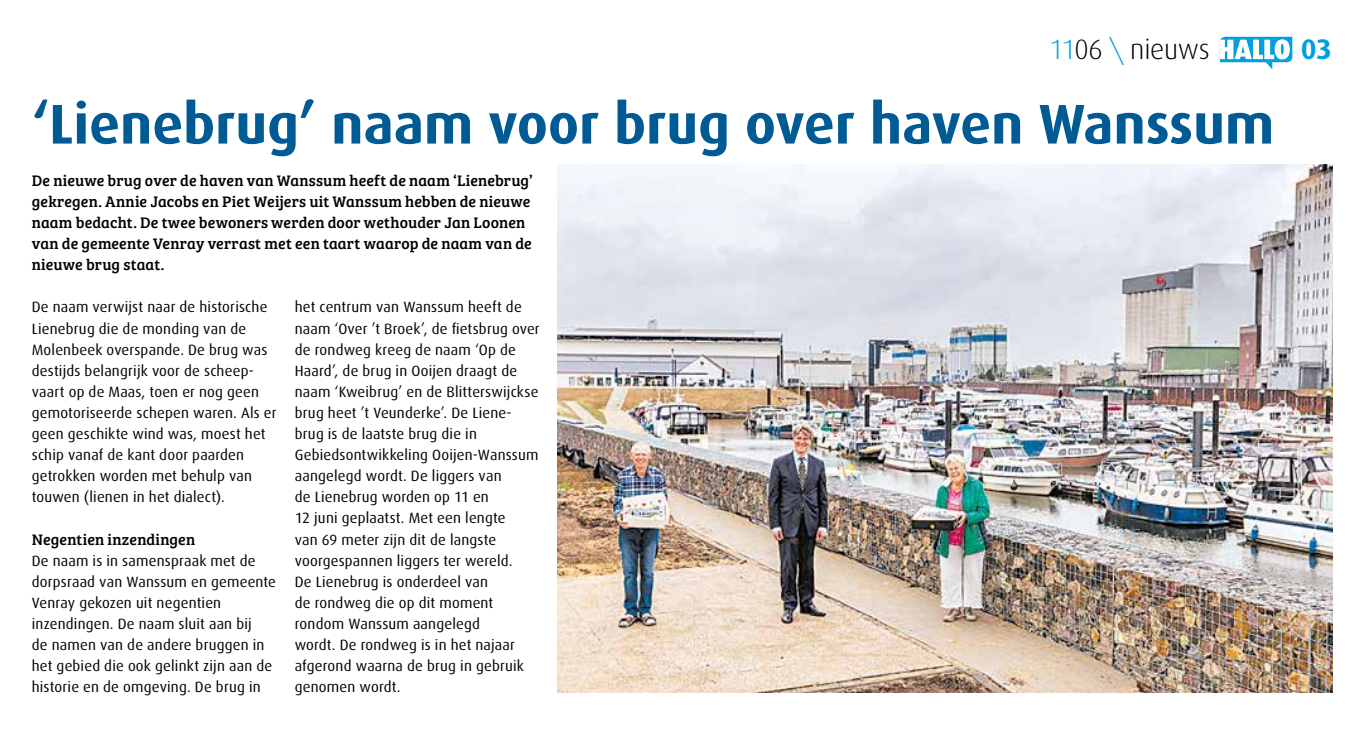
<style>
.page{position:relative;width:1357px;height:729px;background:#fff}
.page>*{position:absolute;margin:0;border:0;box-sizing:border-box;transform-origin:0 0}
.t1{font:700 56px "Dax";color:#005b94}
.t2{font:700 28.18px "Dax";color:#009fe3}
.t3{font:300 28px "Dax";letter-spacing:-.01em;color:#000}
.t4{font:15.75px/21.2px "Bree Serif";letter-spacing:.005em;color:#000}
.t5{font:14.88px/21px "Dax";letter-spacing:.015em;color:#000}
.s1{color:#009fe3}
</style>
<div class="page">
<svg style="left:1219px;top:37px;width:73px;height:32px"></svg>
<img style="left:558px;top:164px;width:773px;height:528px">
<h3 class="t3" style="left:1049px;top:34px;width:162px"><span class="s1">11</span>06 <span class="s1">\</span> nieuws</h3>
<h2 class="t2" style="left:1300px;top:33px;width:33px">03</h2>
<h1 class="t1" style="left:32px;top:92px;width:1243px">‘Lienebrug’ naam voor brug over haven Wanssum</h1>
<p class="t4" style="left:32px;top:169px;width:502px">De nieuwe brug over de haven van Wanssum heeft de naam ‘Lienebrug’ gekregen. Annie Jacobs en Piet Weijers uit Wanssum hebben de nieuwe naam bedacht. De twee bewoners werden door wethouder Jan Loonen van de gemeente Venray verrast met een taart waarop de naam van de nieuwe brug staat.</p>
<p class="t5" style="left:32px;top:297px;width:246px">De naam verwijst naar de historische Lienebrug die de monding van de Molenbeek overspande. De brug was destijds belangrijk voor de scheep&shy;vaart op de Maas, toen er nog geen gemotoriseerde schepen waren. Als er geen geschikte wind was, moest het schip vanaf de kant door paarden getrokken worden met behulp van touwen (lienen in het dialect).</p>
<p class="t4" style="left:32px;top:527px;width:165px">Negentien inzendingen</p>
<p class="t5" style="left:32px;top:550px;width:246px">De naam is in samenspraak met de dorpsraad van Wanssum en gemeente Venray gekozen uit negentien inzendingen. De naam sluit aan bij<br>de namen van de andere bruggen in het gebied die ook gelinkt zijn aan de historie en de omgeving. De brug in</p>
<p class="t5" style="left:295px;top:297px;width:246px">het centrum van Wanssum heeft de naam ‘Over ’t Broek’, de fietsbrug over de rondweg kreeg de naam ‘Op de<br>Haard’, de brug in Ooijen draagt de naam ‘Kweibrug’ en de Blitterswijckse brug heet ’t Veunderke’. De Liene&shy;brug is de laatste brug die in<br>Gebiedsontwikkeling Ooijen-Wanssum aangelegd wordt. De liggers van<br>de Lienebrug worden op 11 en<br>12 juni geplaatst. Met een lengte<br>van 69 meter zijn dit de langste voorgespannen liggers ter wereld.<br>De Lienebrug is onderdeel van<br>de rondweg die op dit moment rondom Wanssum aangelegd<br>wordt. De rondweg is in het najaar afgerond waarna de brug in gebruik genomen wordt.</p>
</div>
